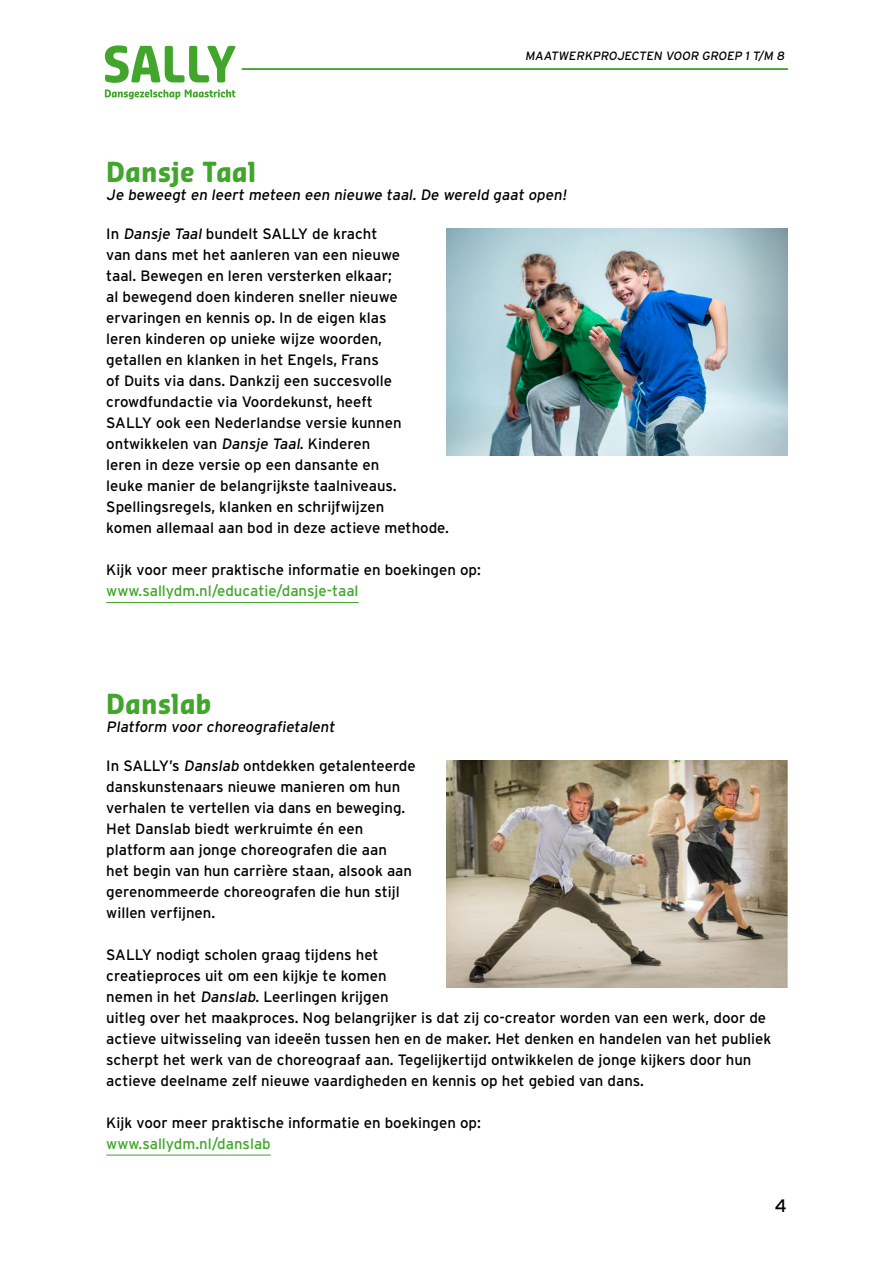
<style>
.page{position:relative;width:893px;height:1263px;background:#fff}
.page>*{position:absolute;margin:0;border:0;box-sizing:border-box;transform-origin:0 0}
.t1{font:700 27px "Sansa Con Soft Pro";letter-spacing:.025em;color:#41a62b}
.t2{font:18px "Interstate";color:#000}
.t3{font:15px/21px "Interstate";color:#000}
.t4{font:15px "Interstate";color:#41a62b}
.t5{font:12px "Interstate";color:#000}
</style>
<div class="page">
<hr style="left:106px;top:1155px;width:165px;height:1px;background:#41a62b">
<img style="left:446px;top:760px;width:341px;height:227px">
<hr style="left:106px;top:602px;width:253px;height:1px;background:#41a62b">
<img style="left:446px;top:229px;width:341px;height:227px">
<hr style="left:242px;top:68px;width:546px;height:2px;background:#41a62b">
<svg style="left:105px;top:45px;width:130px;height:38px"></svg>
<svg style="left:105px;top:90px;width:130px;height:9px"></svg>
<p class="t5" style="left:525px;top:49px;width:263px">MAATWERKPROJECTEN VOOR GROEP 1 T/M 8</p>
<h1 class="t1" style="left:106px;top:155px;width:151px">Dansje Taal</h1>
<p class="t3" style="left:106px;top:185px;width:464px">Je beweegt en leert meteen een nieuwe taal. De wereld gaat open!</p>
<p class="t3" style="left:106px;top:224px;width:344px">In Dansje Taal bundelt SALLY de kracht<br>van dans met het aanleren van een nieuwe<br>taal. Bewegen en leren versterken elkaar;<br>al bewegend doen kinderen sneller nieuwe ervaringen en kennis op. In de eigen klas<br>leren kinderen op unieke wijze woorden,<br>getallen en klanken in het Engels, Frans<br>of Duits via dans. Dankzij een succesvolle crowdfundactie via Voordekunst, heeft<br>SALLY ook een Nederlandse versie kunnen ontwikkelen van Dansje Taal. Kinderen<br>leren in deze versie op een dansante en<br>leuke manier de belangrijkste taalniveaus.<br>Spellingsregels, klanken en schrijfwijzen<br>komen allemaal aan bod in deze actieve methode.</p>
<p class="t3" style="left:106px;top:560px;width:376px">Kijk voor meer praktische informatie en boekingen op:</p>
<p class="t4" style="left:106px;top:583px;width:254px">www.sallydm.nl/educatie/dansje-taal</p>
<h1 class="t1" style="left:106px;top:686px;width:106px">Danslab</h1>
<p class="t3" style="left:106px;top:716px;width:232px">Platform voor choreografietalent</p>
<p class="t3" style="left:106px;top:755px;width:311px">In SALLY’s Danslab ontdekken getalenteerde danskunstenaars nieuwe manieren om hun verhalen te vertellen via dans en beweging.<br>Het Danslab biedt werkruimte én een platform aan jonge choreografen die aan<br>het begin van hun carrière staan, alsook aan gerenommeerde choreografen die hun stijl willen verfijnen.</p>
<p class="t3" style="left:106px;top:944px;width:667px">SALLY nodigt scholen graag tijdens het<br>creatieproces uit om een kijkje te komen<br>nemen in het Danslab. Leerlingen krijgen<br>uitleg over het maakproces. Nog belangrijker is dat zij co-creator worden van een werk, door de actieve uitwisseling van ideeën tussen hen en de maker. Het denken en handelen van het publiek scherpt het werk van de choreograaf aan. Tegelijkertijd ontwikkelen de jonge kijkers door hun actieve deelname zelf nieuwe vaardigheden en kennis op het gebied van dans.</p>
<p class="t3" style="left:106px;top:1112px;width:376px">Kijk voor meer praktische informatie en boekingen op:</p>
<p class="t4" style="left:106px;top:1135px;width:166px">www.sallydm.nl/danslab</p>
<p class="t2" style="left:775px;top:1195px;width:14px">4</p>
</div>
